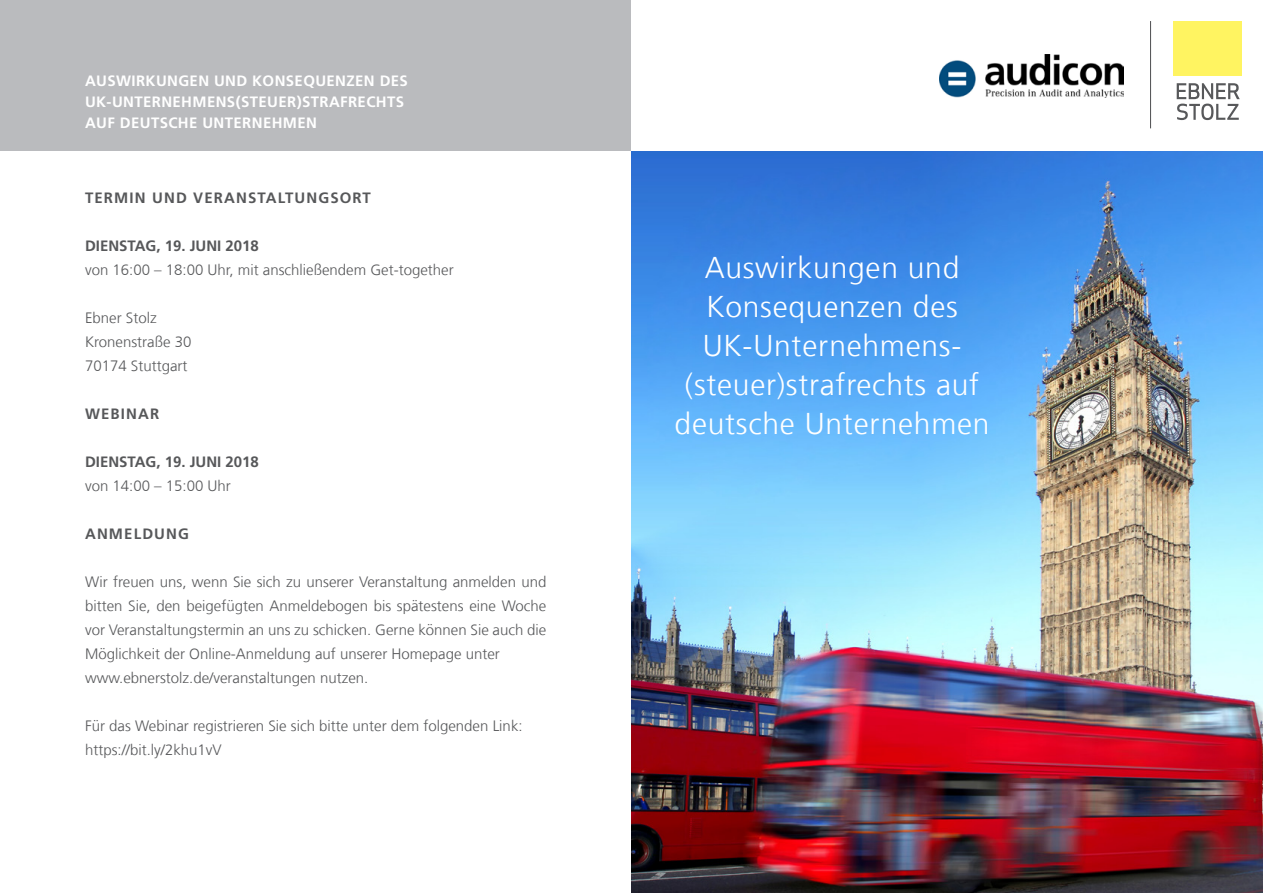
<style>
.page{position:relative;width:1263px;height:893px;background:#fff}
.page>*{position:absolute;margin:0;border:0;box-sizing:border-box;transform-origin:0 0}
.t1{font:300 30px/39px "Frutiger LT Com";letter-spacing:.025em;color:#fff;text-align:center}
.t2{font:300 15px/24px "Frutiger LT Com";color:#57585a}
.t3{font:700 15px/21px "Frutiger LT Com";letter-spacing:.025em;color:#fff}
.t4{font:700 15px "Frutiger LT Com";letter-spacing:.075em;color:#57585a}
.t5{font:700 15px "Frutiger LT Com";color:#57585a}
</style>
<div class="page">
<img style="left:631px;top:151px;width:632px;height:742px">
<div style="left:0;top:0;width:631px;height:150px;background:#babbbe"></div>
<svg style="left:1177px;top:83px;width:63px;height:37px"></svg>
<div style="left:1173px;top:21px;width:69px;height:55px;background:#fff461"></div>
<hr style="left:1150px;top:21px;width:1px;height:107px;background:#57585a">
<img style="left:940px;top:54px;width:184px;height:44px">
<p class="t3" style="left:85px;top:70px;width:324px">AUSWIRKUNGEN UND KONSEQUENZEN DES<br>UK-UNTERNEHMENS(STEUER)STRAFRECHTS<br>AUF DEUTSCHE UNTERNEHMEN</p>
<p class="t4" style="left:85px;top:189px;width:287px">TERMIN UND VERANSTALTUNGSORT</p>
<p class="t5" style="left:85px;top:237px;width:175px">DIENSTAG, 19. JUNI 2018</p>
<p class="t2" style="left:85px;top:258px;width:370px">von 16:00 – 18:00 Uhr, mit anschließendem Get-together</p>
<p class="t2" style="left:85px;top:306px;width:108px">Ebner Stolz<br>Kronenstraße 30<br>70174 Stuttgart</p>
<p class="t4" style="left:85px;top:405px;width:76px">WEBINAR</p>
<p class="t5" style="left:85px;top:453px;width:175px">DIENSTAG, 19. JUNI 2018</p>
<p class="t2" style="left:85px;top:474px;width:147px">von 14:00 – 15:00 Uhr</p>
<p class="t4" style="left:85px;top:525px;width:105px">ANMELDUNG</p>
<p class="t2" style="left:85px;top:570px;width:463px">Wir freuen uns, wenn Sie sich zu unserer Veranstaltung anmelden und bitten Sie, den beigefügten Anmeldebogen bis spätestens eine Woche vor Veranstaltungstermin an uns zu schicken. Gerne können Sie auch die Möglichkeit der Online-Anmeldung auf unserer Homepage unter www.ebnerstolz.de/veranstaltungen nutzen.</p>
<p class="t2" style="left:85px;top:714px;width:439px">Für das Webinar registrieren Sie sich bitte unter dem folgenden Link: https://bit.ly/2khu1vV</p>
<h1 class="t1" style="left:675px;top:248px;width:316px">Auswirkungen und<br>Konsequenzen des<br>UK-Unternehmens-(steuer)strafrechts auf deutsche Unternehmen</h1>
</div>
